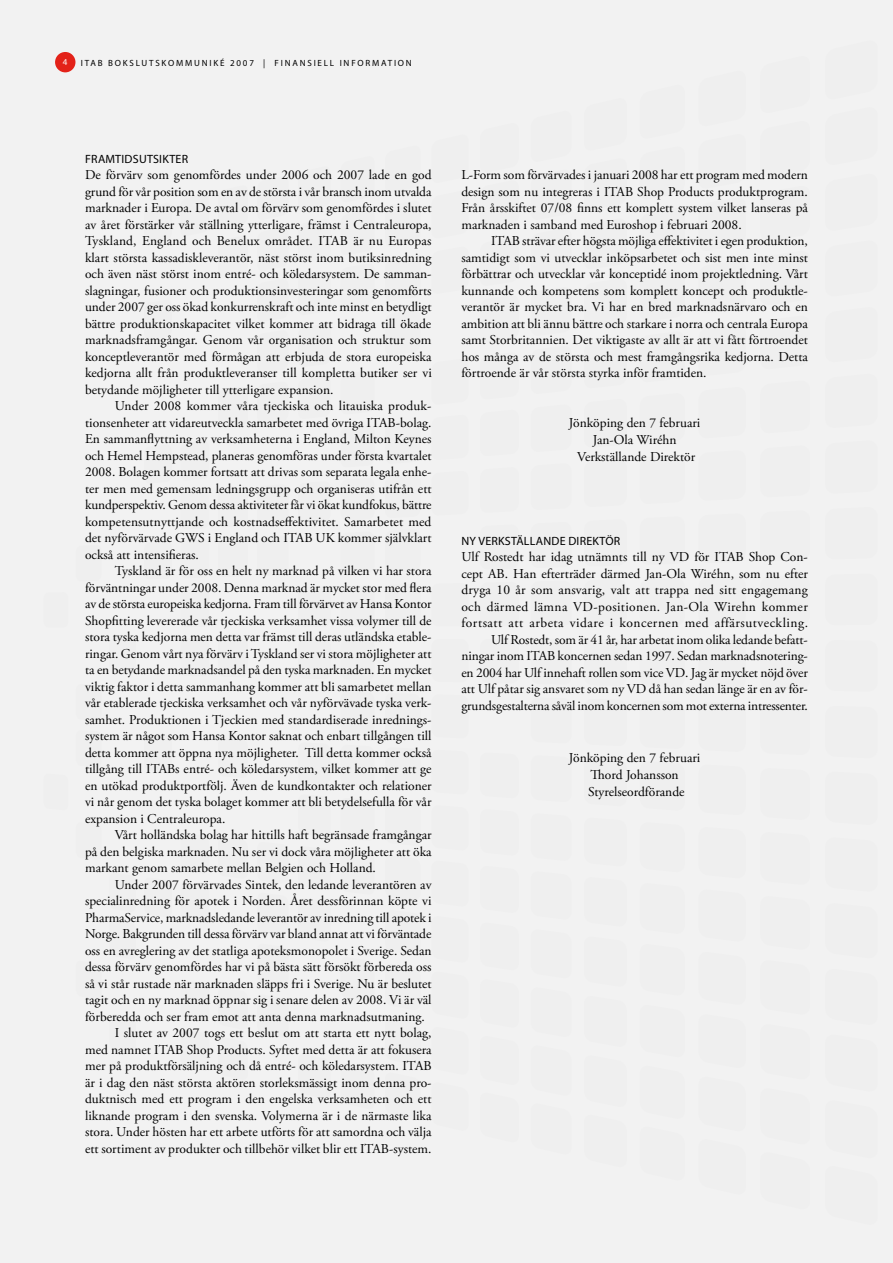
<style>
.page{position:relative;width:893px;height:1263px;background:#f2f2f2}
.page>*{position:absolute;margin:0;border:0;box-sizing:border-box;transform-origin:0 0}
.t1{font:13.5px/16.5px "Adobe Garamond Pro";color:#000;text-align:justify}
.t2{font:12px "Myriad Pro";letter-spacing:.02em;color:#000}
.t3{font:9px "Myriad Pro";letter-spacing:.2em;color:#000}
.t4{font:9px "Myriad Pro";color:#fff}
</style>
<div class="page">
<div style="left:55px;top:52px;width:20px;height:20px;background:#e32219;border-radius:50%"></div>
<p class="t4" style="left:63px;top:57px;width:6px">4</p>
<p class="t3" style="left:81px;top:57px;width:332px">ITAB BOKSLUTSKOMMUNIKÉ 2007 | FINANSIELL INFORMATION</p>
<p class="t2" style="left:85px;top:151px;width:14px">FRAMTIDSUTSIKTER</p>
<p class="t1" style="left:85px;top:167px;width:348px">De förvärv som genomfördes under 2006 och 2007 lade en god grund för vår position som en av de största i vår bransch inom utvalda marknader i Europa. De avtal om förvärv som genomfördes i slutet av året förstärker vår ställning ytterligare, främst i Centraleuropa, Tyskland, England och Benelux området. ITAB är nu Europas klart största kassadiskleverantör, näst störst inom butiksinredning och även näst störst inom entré- och köledarsystem. De samman&shy;slagningar, fusioner och produktionsinvesteringar som genomförts under 2007 ger oss ökad konkurrenskraft och inte minst en betydligt bättre produktionskapacitet vilket kommer att bidraga till ökade marknadsframgångar. Genom vår organisation och struktur som konceptleverantör med förmågan att erbjuda de stora europeiska kedjorna allt från produktleveranser till kompletta butiker ser vi betydande möjligheter till ytterligare expansion.</p>
<p class="t1" style="left:85px;top:398px;width:348px;text-indent:30px">Under 2008 kommer våra tjeckiska och litauiska produk&shy;tionsenheter att vidareutveckla samarbetet med övriga ITAB-bolag.<br>En sammanflyttning av verksamheterna i England, Milton Keynes och Hemel Hempstead, planeras genomföras under första kvartalet 2008. Bolagen kommer fortsatt att drivas som separata legala enhe&shy;ter men med gemensam ledningsgrupp och organiseras utifrån ett kundperspektiv. Genom dessa aktiviteter får vi ökat kundfokus, bättre kompetensutnyttjande och kostnadseffektivitet. Samarbetet med det nyförvärvade GWS i England och ITAB UK kommer självklart också att intensifieras.</p>
<p class="t1" style="left:85px;top:563px;width:348px;text-indent:30px">Tyskland är för oss en helt ny marknad på vilken vi har stora förväntningar under 2008. Denna marknad är mycket stor med flera av de största europeiska kedjorna. Fram till förvärvet av Hansa Kontor Shopfitting levererade vår tjeckiska verksamhet vissa volymer till de stora tyska kedjorna men detta var främst till deras utländska etable&shy;ringar. Genom vårt nya förvärv i Tyskland ser vi stora möjligheter att ta en betydande marknadsandel på den tyska marknaden. En mycket viktig faktor i detta sammanhang kommer att bli samarbetet mellan vår etablerade tjeckiska verksamhet och vår nyförvävade tyska verk&shy;samhet. Produktionen i Tjeckien med standardiserade inrednings&shy;system är något som Hansa Kontor saknat och enbart tillgången till detta kommer att öppna nya möjligheter. Till detta kommer också tillgång till ITABs entré- och köledarsystem, vilket kommer att ge en utökad produktportfölj. Även de kundkontakter och relationer vi når genom det tyska bolaget kommer att bli betydelsefulla för vår expansion i Centraleuropa.</p>
<p class="t1" style="left:85px;top:827px;width:348px;text-indent:30px">Vårt holländska bolag har hittills haft begränsade framgångar på den belgiska marknaden. Nu ser vi dock våra möjligheter att öka markant genom samarbete mellan Belgien och Holland.</p>
<p class="t1" style="left:115px;top:877px;width:318px">Under 2007 förvärvades Sintek, den ledande leverantören av</p>
<p class="t1" style="left:85px;top:893px;width:348px">specialinredning för apotek i Norden. Året dessförinnan köpte vi</p>
<p class="t1" style="left:85px;top:910px;width:348px">PharmaService, marknadsledande leverantör av inredning till apotek i</p>
<p class="t1" style="left:85px;top:926px;width:348px">Norge. Bakgrunden till dessa förvärv var bland annat att vi förväntade</p>
<p class="t1" style="left:85px;top:943px;width:348px">oss en avreglering av det statliga apoteksmonopolet i Sverige. Sedan</p>
<p class="t1" style="left:85px;top:959px;width:348px">dessa förvärv genomfördes har vi på bästa sätt försökt förbereda oss</p>
<p class="t1" style="left:85px;top:976px;width:348px">så vi står rustade när marknaden släpps fri i Sverige. Nu är beslutet</p>
<p class="t1" style="left:85px;top:992px;width:348px">tagit och en ny marknad öppnar sig i senare delen av 2008. Vi är väl</p>
<p class="t1" style="left:85px;top:1009px;width:341px">förberedda och ser fram emot att anta denna marknadsutmaning.</p>
<p class="t1" style="left:115px;top:1025px;width:318px">I slutet av 2007 togs ett beslut om att starta ett nytt bolag,</p>
<p class="t1" style="left:85px;top:1042px;width:348px">med namnet ITAB Shop Products. Syftet med detta är att fokusera</p>
<p class="t1" style="left:85px;top:1058px;width:348px">mer på produktförsäljning och då entré- och köledarsystem. ITAB</p>
<p class="t1" style="left:85px;top:1075px;width:348px">är i dag den näst största aktören storleksmässigt inom denna pro-</p>
<p class="t1" style="left:85px;top:1091px;width:348px">duktnisch med ett program i den engelska verksamheten och ett</p>
<p class="t1" style="left:85px;top:1108px;width:348px">liknande program i den svenska. Volymerna är i de närmaste lika</p>
<p class="t1" style="left:85px;top:1124px;width:348px">stora. Under hösten har ett arbete utförts för att samordna och välja</p>
<p class="t1" style="left:85px;top:1141px;width:348px">ett sortiment av produkter och tillbehör vilket blir ett ITAB-system.</p>
<p class="t1" style="left:461px;top:167px;width:348px">L-Form som förvärvades i januari 2008 har ett program med modern design som nu integreras i ITAB Shop Products produktprogram.<br>Från årsskiftet 07/08 finns ett komplett system vilket lanseras på marknaden i samband med Euroshop i februari 2008.</p>
<p class="t1" style="left:461px;top:233px;width:348px;text-indent:30px">ITAB strävar efter högsta möjliga effektivitet i egen produktion, samtidigt som vi utvecklar inköpsarbetet och sist men inte minst förbättrar och utvecklar vår konceptidé inom projektledning. Vårt kunnande och kompetens som komplett koncept och produktle&shy;verantör är mycket bra. Vi har en bred marknadsnärvaro och en ambition att bli ännu bättre och starkare i norra och centrala Europa samt Storbritannien. Det viktigaste av allt är att vi fått förtroendet hos många av de största och mest framgångsrika kedjorna. Detta förtroende är vår största styrka inför framtiden.</p>
<p class="t1" style="left:569px;top:414px;width:133px;line-height:17.2px;text-align:center">Jönköping den 7 februari<br>Jan-Ola Wiréhn<br>Verkställande Direktör</p>
<p class="t2" style="left:461px;top:533px;width:25px">NYVERKST</p>
<p class="t2" style="left:516px;top:533px;width:16px">ÄLLANDE</p>
<p class="t2" style="left:568px;top:533px;width:8px">DIREKT</p>
<p class="t2" style="left:605px;top:533px;width:14px">ÖR</p>
<p class="t1" style="left:461px;top:549px;width:348px;text-align:right">Ulf Rostedt har idag utnämnts till ny VD för ITAB Shop Con&shy;cept AB. Han efterträder därmed Jan-Ola Wiréhn, som nu efter dryga 10 år som ansvarig, valt att trappa ned sitt engagemang och därmed lämna VD-positionen. Jan-Ola Wirehn kommer fortsatt att arbeta vidare i koncernen med affärsutveckling.<br>Ulf Rostedt, som är 41 år, har arbetat inom olika ledande befatt&shy;ningar inom ITAB koncernen sedan 1997. Sedan marknadsnotering&shy;en 2004 har Ulf innehaft rollen som vice VD . Jag är mycket nöjd över att Ulf påtar sig ansvaret som ny VD då han sedan länge är en av för&shy;grundsgestalterna såväl inom koncernen som mot externa intressenter.</p>
<p class="t1" style="left:569px;top:749px;width:133px;line-height:17.2px;text-align:center">Jönköping den 7 februari<br>Thord Johansson<br>Styrelseordförande</p>
</div>
